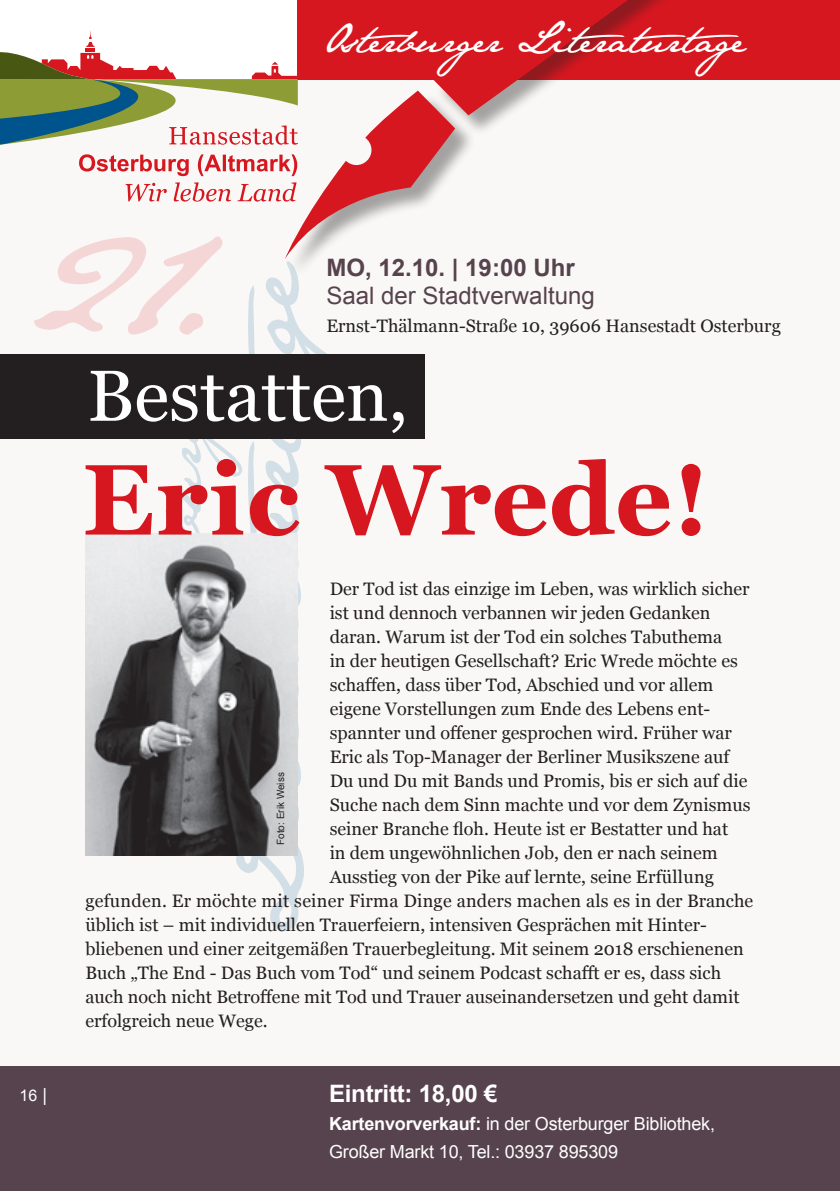
<style>
.page{position:relative;width:840px;height:1191px;background:#fff}
.page>*{position:absolute;margin:0;border:0;box-sizing:border-box;transform-origin:0 0}
.t1{font:700 100px "Georgia";color:#d7171f}
.t2{font:72px "Georgia";color:#fff}
.t3{font:36px "Jane Austen";color:#fff}
.t4{font:24px "Arial";color:#57434d}
.t5{font:700 24px "Arial";color:#57434d}
.t6{font:700 24px "Arial";letter-spacing:-.01em;color:#fff}
.t7{font:18px "Georgia";color:#231f20}
.t8{font:18px/28px "Arial";letter-spacing:-.01em;color:#fff}
.t9{font:16px "Arial";color:#fff}
.t10{font:10px "Arial";color:#231f20}
.s1{font-size:18px}
.s2{font-weight:700}
</style>
<div class="page">
<div style="left:0;top:1066px;width:839px;height:125px;background:#57434d"></div>
<div style="left:0;top:79px;width:839px;height:987px;background:#f9f8f6"></div>
<div style="left:298px;top:0;width:541px;height:79px;background:#d7171f"></div>
<svg style="left:206px;top:334px;width:121px;height:597px"></svg>
<svg style="left:165px;top:439px;width:77px;height:94px"></svg>
<svg style="left:0;top:0;width:772px;height:334px"></svg>
<div style="left:0;top:354px;width:424px;height:85px;background:#231f20"></div>
<img style="left:85px;top:533px;width:212px;height:322px">
<h3 class="t3" style="left:323px;top:19px;width:433px">Osterburger Literaturtage</h3>
<p class="t9" style="left:20px;top:1084px;width:29px">16 <span class="s1">|</span></p>
<h3 class="t5" style="left:326px;top:252px;width:250px">MO, 12.10. | 19:00 Uhr</h3>
<h3 class="t4" style="left:326px;top:280px;width:270px">Saal der Stadtverwaltung</h3>
<p class="t7" style="left:326px;top:313px;width:456px">Ernst-Thälmann-Straße 10, 39606 Hansestadt Osterburg</p>
<h2 class="t2" style="left:87px;top:343px;width:322px">Bestatten,</h2>
<h1 class="t1" style="left:82px;top:424px;width:628px">Eric Wrede!</h1>
<p class="t7" style="left:329px;top:576px;width:421px">Der Tod ist das einzige im Leben, was wirklich sicher</p>
<p class="t7" style="left:329px;top:600px;width:382px">ist und dennoch verbannen wir jeden Gedanken</p>
<p class="t7" style="left:329px;top:624px;width:394px">daran. Warum ist der Tod ein solches Tabuthema</p>
<p class="t7" style="left:329px;top:648px;width:409px">in der heutigen Gesellschaft? Eric Wrede möchte es</p>
<p class="t7" style="left:329px;top:672px;width:385px">schaffen, dass über Tod, Abschied und vor allem</p>
<p class="t7" style="left:329px;top:696px;width:382px">eigene Vorstellungen zum Ende des Lebens ent-</p>
<p class="t7" style="left:329px;top:720px;width:403px">spannter und offener gesprochen wird. Früher war</p>
<p class="t7" style="left:329px;top:744px;width:401px">Eric als Top-Manager der Berliner Musikszene auf</p>
<p class="t7" style="left:329px;top:768px;width:419px">Du und Du mit Bands und Promis, bis er sich auf die</p>
<p class="t7" style="left:329px;top:792px;width:422px">Suche nach dem Sinn machte und vor dem Zynismus</p>
<p class="t7" style="left:329px;top:816px;width:400px">seiner Branche floh. Heute ist er Bestatter und hat</p>
<p class="t7" style="left:329px;top:840px;width:389px">in dem ungewöhnlichen Job, den er nach seinem</p>
<p class="t7" style="left:329px;top:864px;width:385px">Ausstieg von der Pike auf lernte, seine Erfüllung</p>
<p class="t7" style="left:85px;top:888px;width:669px">gefunden. Er möchte mit seiner Firma Dinge anders machen als es in der Branche</p>
<p class="t7" style="left:85px;top:912px;width:622px">üblich ist – mit individuellen Trauerfeiern, intensiven Gesprächen mit Hinter-</p>
<p class="t7" style="left:85px;top:936px;width:659px">bliebenen und einer zeitgemäßen Trauerbegleitung. Mit seinem 2018 erschienenen</p>
<p class="t7" style="left:85px;top:960px;width:637px">Buch „The End - Das Buch vom Tod“ und seinem Podcast schafft er es, dass sich</p>
<p class="t7" style="left:85px;top:984px;width:655px">auch noch nicht Betroffene mit Tod und Trauer auseinandersetzen und geht damit</p>
<p class="t7" style="left:85px;top:1008px;width:183px">erfolgreich neue Wege.</p>
<p class="t10" style="left:274px;top:845px;width:74px;rotate:-90deg">Foto: Erik Weiss</p>
<h3 class="t6" style="left:329px;top:1077px;width:170px">Eintritt: 18,00 €</h3>
<p class="t8" style="left:329px;top:1110px;width:387px"><span class="s2">Kartenvorverkauf:</span> in der Osterburger Bibliothek,<br>Großer Markt 10, Tel.: 03937 895309</p>
</div>
